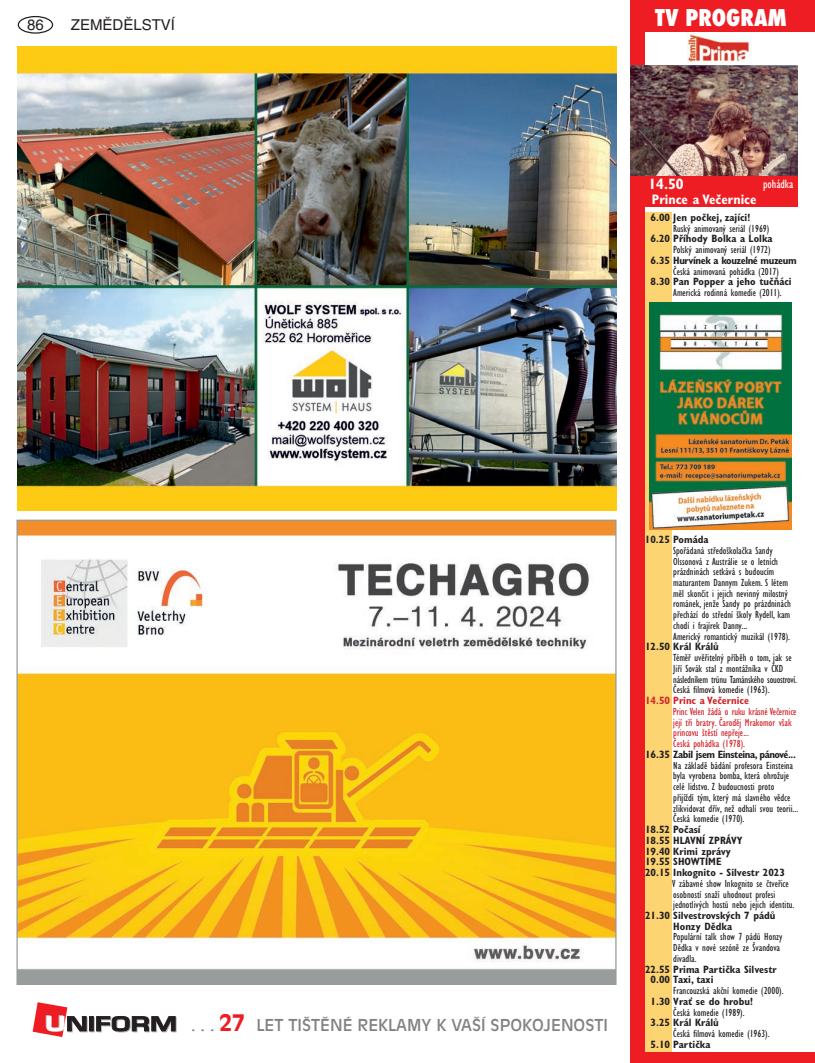
<style>
.page{position:relative;width:815px;height:1063px;background:#fff}
.page>*{position:absolute;margin:0;border:0;box-sizing:border-box;transform-origin:0 0}
.t1{font:800 condensed 22.5px "Futura";color:#fff}
.t2{font:16.25px "Antique Olive CE";color:#808285}
.t3{font:15px "Helvetica CE";color:#231f20}
.t4{font:700 condensed 15px "Gill Sans CE";color:#fff}
.t5{font:700 condensed 13.75px "Gill Sans CE";color:#fff}
.t6{font:condensed 12.5px "Gill Sans CE";color:#fff}
.t7{font:condensed 10.62px/10.8px "Gill Sans CE";color:#231f20}
.t8{font:700 condensed 10.62px/10.8px "Gill Sans CE";color:#231f20}
.t9{font:condensed 10.62px/10.8px "Gill Sans CE";color:#d1232a}
.t10{font:700 condensed 10.62px "Gill Sans CE";letter-spacing:-.04em;color:#231f20}
.t11{font:700 condensed 10.62px "Gill Sans CE";color:#d1232a}
.s1{font-weight:700;font-size:22.5px;color:#ee1d23}
</style>
<div class="page">
<div style="left:18px;top:16px;width:35px;height:18px;border:1px solid #231f20;border-radius:50%"></div>
<svg style="left:90px;top:1017px;width:5px;height:15px"></svg>
<svg style="left:89px;top:1016px;width:5px;height:15px"></svg>
<svg style="left:96px;top:1016px;width:81px;height:16px"></svg>
<svg style="left:33px;top:1002px;width:55px;height:35px"></svg>
<img style="left:18px;top:46px;width:599px;height:464px">
<img style="left:18px;top:522px;width:597px;height:461px">
<div style="left:631px;top:0;width:184px;height:32px;background:#ee1d23"></div>
<div style="left:631px;top:175px;width:166px;height:32px;background:#ee1d23"></div>
<img style="left:687px;top:33px;width:63px;height:29px">
<div style="left:631px;top:0;width:14px;height:1063px;background:#ee1d23"></div>
<div style="left:631px;top:1052px;width:184px;height:11px;background:#ee1d23"></div>
<div style="left:645px;top:213px;width:26px;height:839px;background:#fdd472"></div>
<img style="left:631px;top:66px;width:166px;height:109px">
<img style="left:649px;top:303px;width:142px;height:226px">
<h3 class="t3" style="left:27px;top:16px;width:18px">86</h3>
<h3 class="t3" style="left:71px;top:16px;width:106px">ZEMĚDĚLSTVÍ</h3>
<h1 class="t1" style="left:655px;top:2px;width:133px">TV PROGRAM</h1>
<h3 class="t4" style="left:648px;top:175px;width:37px">14.50</h3>
<p class="t5" style="left:652px;top:191px;width:106px">Prince a Večernice</p>
<p class="t6" style="left:763px;top:176px;width:32px">pohádka</p>
<p class="t8" style="left:651px;top:212px;width:101px">6.00 Jen počkej, zajíci!</p>
<p class="t7" style="left:673px;top:223px;width:97px">Ruský animovaný seriál (1969)</p>
<p class="t8" style="left:651px;top:233px;width:124px">6.20 Příhody Bolka a Lolka</p>
<p class="t7" style="left:673px;top:244px;width:99px">Polský animovaný seriál (1972)</p>
<p class="t10" style="left:651px;top:254px;width:148px">6.35 Hurvínek a kouzelné muzeum</p>
<p class="t7" style="left:673px;top:266px;width:107px">Česká animovaná pohádka (2017)</p>
<p class="t8" style="left:651px;top:276px;width:143px">8.30 Pan Popper a jeho tučňáci</p>
<p class="t7" style="left:673px;top:287px;width:110px">Americká rodinná komedie (2011).</p>
<h2 class="t2" style="left:191px;top:1016px;width:418px">. . . <span class="s1">27</span> LET TIŠTĚNÉ REKLAMY K VAŠÍ SPOKOJENOSTI</h2>
<p class="t8" style="left:645px;top:534px;width:65px">10.25 Pomáda</p>
<p class="t7" style="left:673px;top:545px;width:119px">Spořádaná středoškolačka Sandy Olssonová z Austrálie se o letních prázdninách setkává s budoucím maturantem Dannym Zukem. S létem měl skončit i jejich nevinný milostný románek, jenže Sandy po prázdninách přechází do střední školy Rydell, kam chodí i frajírek Danny...<br>Americký romantický muzikál (1978).</p>
<p class="t8" style="left:645px;top:642px;width:75px">12.50 Král Králů</p>
<p class="t7" style="left:673px;top:652px;width:125px">Téměř uvěřitelný příběh o tom, jak se Jiří Sovák stal z montážníka v ČKD následníkem trůnu Tamánského souostroví.<br>Česká filmová komedie (1963).</p>
<p class="t11" style="left:645px;top:694px;width:106px">14.50 Princ a Večernice</p>
<p class="t9" style="left:673px;top:706px;width:125px">Princ Velen žádá o ruku krásné Večernice její tři bratry. Čaroděj Mrakomor však princovu štěstí nepřeje...<br>Česká pohádka (1978).</p>
<p class="t10" style="left:645px;top:748px;width:152px">16.35 Zabil jsem Einsteina, pánové...</p>
<p class="t7" style="left:673px;top:760px;width:127px">Na základě bádání profesora Einsteina byla vyrobena bomba, která ohrožuje celé lidstvo. Z budoucnosti proto<br>přijíždí tým, který má slavného vědce zlikvidovat dřív, než odhalí svou teorii...<br>Česká komedie (1970).</p>
<p class="t8" style="left:645px;top:824px;width:141px">18.52 Počasí<br>18.55 HLAVNÍ ZPRÁVY<br>19.40 Krimi zprávy<br>19.55 SHOWTIME<br>20.15 Inkognito - Silvestr 2023</p>
<p class="t7" style="left:672px;top:878px;width:124px">V zábavné show Inkognito se čtveřice osobností snaží uhodnout profesi jednotlivých hostů nebo jejich identitu.</p>
<p class="t8" style="left:673px;top:910px;width:104px;text-indent:-28px">21.30 Silvestrovských 7 pádů<br>Honzy Dědka</p>
<p class="t7" style="left:673px;top:932px;width:111px">Populární talk show 7 pádů Honzy<br>Dědka v nové sezóně ze Švandova divadla.</p>
<p class="t8" style="left:651px;top:964px;width:128px;text-indent:-6px">22.55 Prima Partička Silvestr<br>0.00 Taxi, taxi</p>
<p class="t7" style="left:673px;top:985px;width:112px">Francouzská akční komedie (2000).</p>
<p class="t8" style="left:651px;top:996px;width:104px">1.30 Vrať se do hrobu!</p>
<p class="t7" style="left:673px;top:1007px;width:73px">Česká komedie (1989).</p>
<p class="t8" style="left:651px;top:1017px;width:70px">3.25 Král Králů</p>
<p class="t7" style="left:673px;top:1028px;width:98px">Česká filmová komedie (1963).</p>
<p class="t8" style="left:651px;top:1039px;width:61px">5.10 Partička</p>
</div>
